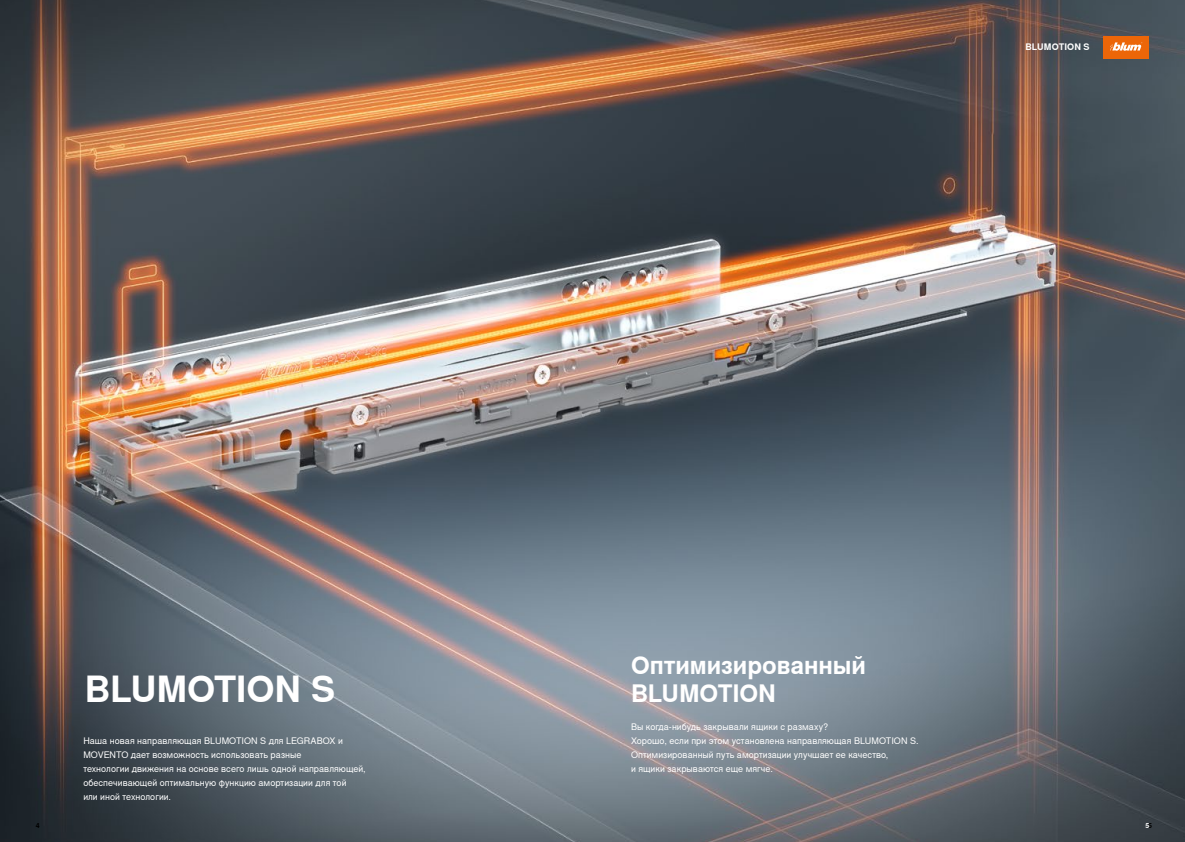
<style>
.page{position:relative;width:1185px;height:842px;background:#fff}
.page>*{position:absolute;margin:0;border:0;box-sizing:border-box;transform-origin:0 0}
._36_Head_A4_White_Bold{font:700 36px "Nimbus Sans Global";letter-spacing:-.01em;color:#fff}
._24_Head_A4_White_Bold{font:700 24px/28.1px "Nimbus Sans Global";color:#fff}
._09_Copy_White_Regular{font:9px/14px "Nimbus Sans Global";letter-spacing:.005em;color:#fff}
.CBOX_09_Copy_Black{font:9px/14px "Nimbus Sans Global";letter-spacing:.005em;color:#fff}
._09_Category_White_Bold{font:700 9px "Nimbus Sans Global";letter-spacing:.01em;color:#fff}
.PAGENUMBER_Right{font:700 7px "Nimbus Sans Global";color:#fff}
.t1{font:700 7px "Nimbus Sans Global";color:#000}
.s1{color:#000}
</style>
<div class="page">
<img style="left:0;top:0;width:1185px;height:842px">
<div style="left:1103px;top:36px;width:46px;height:23px;background:#ec6608"></div>
<svg style="left:1110px;top:42px;width:32px;height:9px"></svg>
<p class="_36_Head_A4_White_Bold" style="left:85px;top:668px;width:252px">BLUMOTION S</p>
<p class="_09_Copy_White_Regular" style="left:83px;top:734px;width:284px">Наша новая направляющая BLUMOTION S для LEGRABOX и MOVENTO дает возможность использовать разные<br>технологии движения на основе всего лишь одной направляющей, обеспечивающей оптимальную функцию амортизации для той<br>или иной технологии.</p>
<p class="_09_Category_White_Bold" style="left:1025px;top:42px;width:66px">BLUMOTION S</p>
<p class="_24_Head_A4_White_Bold" style="left:631px;top:651px;width:237px">Оптимизированный<br>BLUMOTION</p>
<p class="CBOX_09_Copy_Black" style="left:631px;top:720px;width:289px">Вы когда-нибудь закрывали ящики с размаху?<br>Хорошо, если при этом установлена направляющая BLUMOTION S.<br>Оптимизированный путь амортизации улучшает ее качество,<br>и ящики закрываются еще мягче.</p>
<p class="t1" style="left:36px;top:821px;width:5px">4</p>
<p class="PAGENUMBER_Right" style="left:1145px;top:821px;width:8px">5<span class="s1">5</span></p>
</div>
